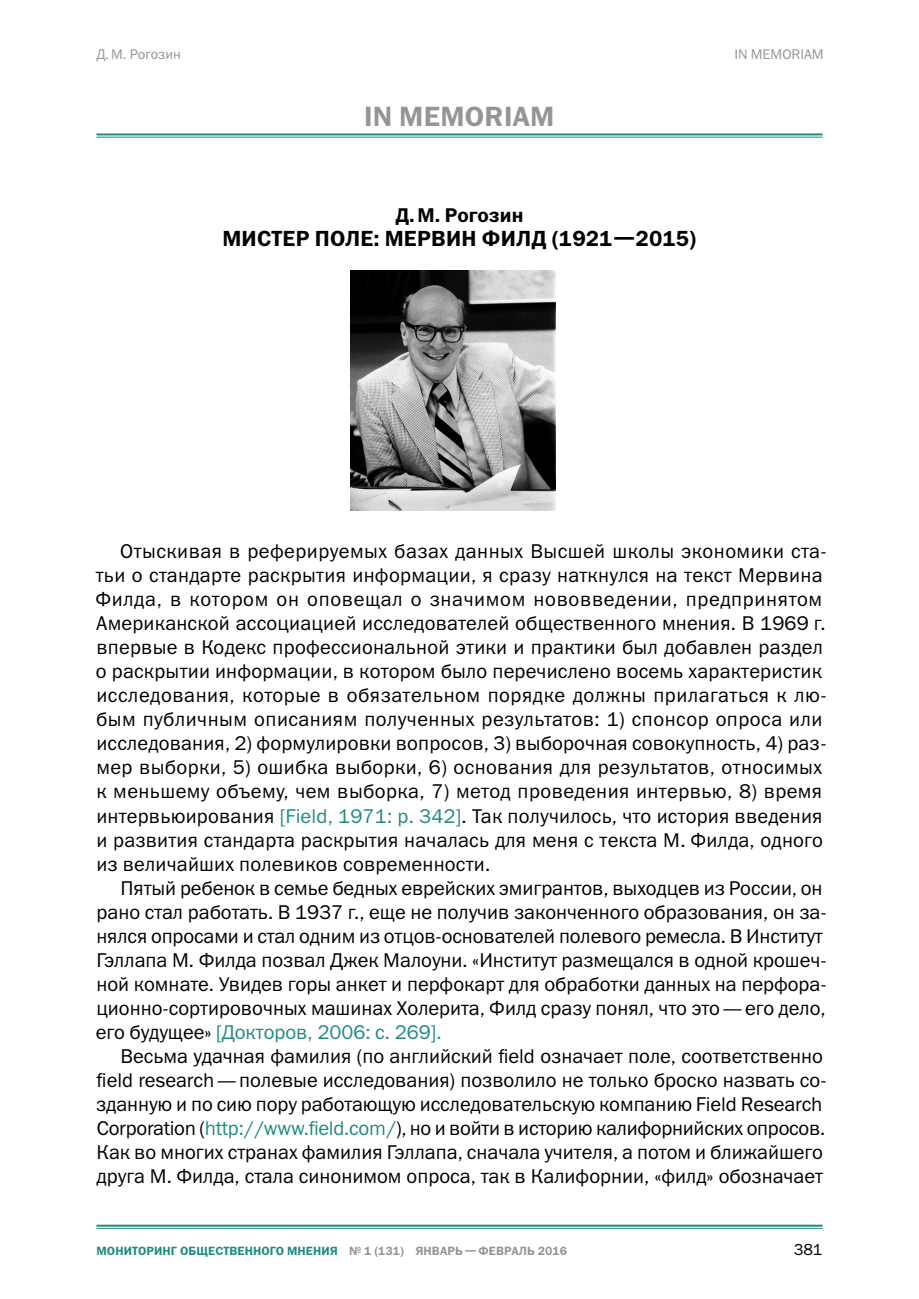
<style>
.page{position:relative;width:919px;height:1299px;background:#fff}
.page>*{position:absolute;margin:0;border:0;box-sizing:border-box;transform-origin:0 0}
.Rubrika_first{font:600 28px "Franklin Gothic ITC";letter-spacing:.01em;color:#959595}
.Article_name{font:600 22px "Franklin Gothic ITC";letter-spacing:.01em;color:#000}
.GENERAL_TEXT{font:20px/24px "Franklin Gothic ITC";letter-spacing:.01em;color:#000}
.Author_Name{font:600 20px "Franklin Gothic ITC";color:#000}
.Page_Number{font:16px "Franklin Gothic ITC";color:#000}
.Page_Number-2{font:14px "Franklin Gothic ITC";color:#959595}
.Page_Number-3{font:600 12px "Franklin Gothic ITC";letter-spacing:.01em;color:#208b7f}
.s1{color:#208b7f}
.s2{color:#959595}
</style>
<div class="page">
<hr style="left:96px;top:1224px;width:726px;height:2px;background:#208b7f">
<hr style="left:96px;top:1227px;width:726px;height:1px;background:#208b7f">
<hr style="left:96px;top:133px;width:726px;height:2px;background:#208b7f">
<hr style="left:96px;top:137px;width:726px;height:1px;background:#208b7f">
<img style="left:351px;top:270px;width:205px;height:240px">
<p class="Page_Number-2" style="left:96px;top:46px;width:86px">Д.М. Рогозин</p>
<p class="Page_Number-2" style="left:734px;top:46px;width:91px">IN MEMORIAM</p>
<p class="Rubrika_first" style="left:364px;top:100px;width:192px">IN MEMORIAM</p>
<p class="Author_Name" style="left:395px;top:203px;width:129px">Д.М. Рогозин</p>
<p class="Article_name" style="left:222px;top:225px;width:475px">МИСТЕР ПОЛЕ: МЕРВИН ФИЛД (1921—2015)</p>
<p class="GENERAL_TEXT" style="left:95px;top:539px;width:732px;text-indent:25px">Отыскивая в реферируемых базах данных Высшей школы экономики ста&shy;тьи о стандарте раскрытия информации, я сразу наткнулся на текст Мервина Филда, в котором он оповещал о значимом нововведении, предпринятом Американской ассоциацией исследователей общественного мнения. В 1969 г. впервые в Кодекс профессиональной этики и практики был добавлен раздел о раскрытии информации, в котором было перечислено восемь характеристик исследования, которые в обязательном порядке должны прилагаться к лю&shy;бым публичным описаниям полученных результатов: 1) спонсор опроса или исследования, 2) формулировки вопросов, 3) выборочная совокупность, 4) раз&shy;мер выборки, 5) ошибка выборки, 6) основания для результатов, относимых к меньшему объему, чем выборка, 7) метод проведения интервью, 8) время интервьюирования <span class="s1">[Field, 1971: p. 342]</span>. Так получилось, что история введения и развития стандарта раскрытия началась для меня с текста М. Филда, одного из величайших полевиков современности.</p>
<p class="GENERAL_TEXT" style="left:96px;top:875px;width:732px;text-indent:25px">Пятый ребенок в семье бедных еврейских эмигрантов, выходцев из России, он рано стал работать. В 1937 г., еще не получив законченного образования, он за&shy;нялся опросами и стал одним из отцов-основателей полевого ремесла. В Институт Гэллапа М. Филда позвал Джек Малоуни. «Институт размещался в одной крошеч&shy;ной комнате. Увидев горы анкет и перфокарт для обработки данных на перфора&shy;ционно-сортировочных машинах Холерита, Филд сразу понял, что это— его дело, его будущее» <span class="s1">[Докторов, 2006: с. 269].</span></p>
<p class="GENERAL_TEXT" style="left:96px;top:1043px;width:732px;text-indent:24px">Весьма удачная фамилия (по английский field означает поле, соответственно field research— полевые исследования) позволило не только броско назвать со&shy;зданную и по сию пору работающую исследовательскую компанию Field Research Corporation (<span class="s1">http://www.field.com/</span>), но и войти в историю калифорнийских опросов.<br>Как во многих странах фамилия Гэллапа, сначала учителя, а потом и ближайшего друга М. Филда, стала синонимом опроса, так в Калифорнии, «филд» обозначает</p>
<p class="Page_Number-3" style="left:96px;top:1243px;width:472px">МОНИТОРИНГ ОБЩЕСТВЕННОГО МНЕНИЯ <span class="s2">№ 1 (131) ЯНВАРЬ— ФЕВРАЛЬ 2016</span></p>
<p class="Page_Number" style="left:793px;top:1239px;width:30px">381</p>
</div>
